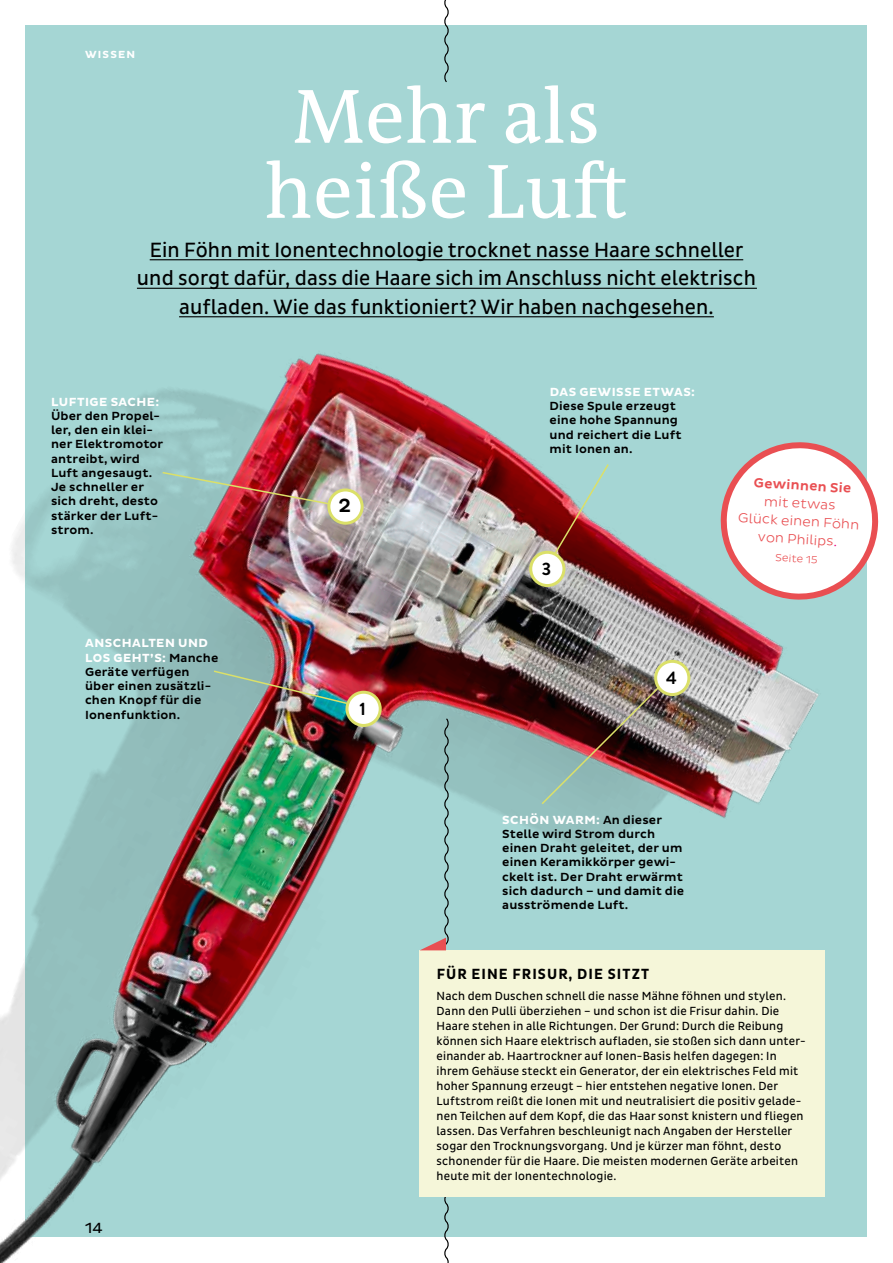
<style>
.page{position:relative;width:893px;height:1263px;background:#fff}
.page>*{position:absolute;margin:0;border:0;box-sizing:border-box;transform-origin:0 0}
.t1{font:78px/75px "The Antiqua B W5 Plain";letter-spacing:.005em;color:#fff;text-align:center}
.t2{font:21px/28.5px "Pluto Sans Cond";letter-spacing:.005em;color:#000;text-align:center}
.t3{font:500 19.5px "Pluto Sans";color:#000}
.t4{font:700 18px "Brandon Grotesque";color:#000}
.t5{font:700 15px "Pluto Sans Cond";letter-spacing:.07em;color:#000}
.t6{font:15px "Pluto Sans";color:#000}
.t7{font:300 13.5px/18px "Pluto Sans";color:#e94f52;text-align:center}
.t8{font:500 13.5px "Pluto Sans";color:#e94f52}
.t9{font:12px/15px "Pluto Sans Cond";letter-spacing:.015em;color:#000}
.t10{font:500 12px/14.2px "Pluto Sans";letter-spacing:.01em;color:#000}
.t11{font:700 12px "Pluto Sans";letter-spacing:.045em;color:#fff}
.t12{font:300 10.5px "Pluto Sans";color:#e94f52}
.t13{font:700 10.5px "Pluto Sans";letter-spacing:.115em;color:#fff}
.s1{font-weight:700;color:#fff}
.s2{color:#e4007d}
</style>
<div class="page">
<div style="left:26px;top:26px;width:841px;height:1211px;background:#a5d6d4"></div>
<img style="left:0;top:148px;width:818px;height:1115px">
<hr style="left:150px;top:259px;width:593px;height:1px;background:#000">
<hr style="left:137px;top:288px;width:620px;height:1px;background:#000">
<hr style="left:179px;top:316px;width:535px;height:1px;background:#000">
<img style="left:540px;top:675px;width:131px;height:131px">
<img style="left:161px;top:471px;width:180px;height:36px">
<img style="left:212px;top:669px;width:146px;height:38px">
<div style="left:329px;top:490px;width:33px;height:33px;background:#fff;border-radius:50%"></div>
<div style="left:327px;top:488px;width:37px;height:37px;border:3px solid #dbe068;border-radius:50%"></div>
<div style="left:656px;top:661px;width:33px;height:33px;background:#fff;border-radius:50%"></div>
<div style="left:654px;top:660px;width:36px;height:36px;border:3px solid #dbe068;border-radius:50%"></div>
<div style="left:347px;top:692px;width:33px;height:33px;background:#fff;border-radius:50%"></div>
<div style="left:345px;top:691px;width:37px;height:36px;border:3px solid #dbe068;border-radius:50%"></div>
<img style="left:546px;top:462px;width:64px;height:104px">
<div style="left:531px;top:552px;width:33px;height:33px;background:#fff;border-radius:50%"></div>
<div style="left:529px;top:551px;width:36px;height:36px;border:3px solid #dbe068;border-radius:50%"></div>
<svg style="left:715px;top:436px;width:164px;height:167px"></svg>
<svg style="left:443px;top:0;width:7px;height:82px"></svg>
<div style="left:420px;top:950px;width:405px;height:247px;background:#f5f6d9"></div>
<svg style="left:420px;top:717px;width:30px;height:546px"></svg>
<p class="t13" style="left:85px;top:49px;width:52px">WISSEN</p>
<h1 class="t1" style="left:265px;top:80px;width:365px">Mehr als heiße Luft</h1>
<h2 class="t2" style="left:137px;top:236px;width:620px">Ein Föhn mit Ionentechnologie trocknet nasse Haare schneller und sorgt dafür, dass die Haare sich im Anschluss nicht elektrisch aufladen. Wie das funktioniert? Wir haben nachgesehen.</h2>
<p class="t11" style="left:51px;top:395px;width:110px">LUFTIGE SACHE:</p>
<p class="t10" style="left:51px;top:409px;width:114px">Über den Propel&shy;ler, den ein klei&shy;ner Elektromotor antreibt, wird<br>Luft angesaugt.<br>Je schneller er sich dreht, desto stärker der Luft&shy;strom.</p>
<p class="t10" style="left:85px;top:637px;width:135px"><span class="s1">ANSCHALTEN UND<br>LOS GEHT’S:</span> Manche<br>Geräte verfügen über einen zusätzli&shy;chen Knopf für die<br>Ionenfunktion.</p>
<p class="t6" style="left:85px;top:1219px;width:19px">14</p>
<h3 class="t3" style="left:338px;top:495px;width:14px">2</h3>
<h3 class="t4" style="left:360px;top:696px;width:8px">1</h3>
<p class="t11" style="left:550px;top:385px;width:147px">DAS GEWISSE ETWAS:</p>
<p class="t10" style="left:550px;top:399px;width:133px">Diese Spule erzeugt eine hohe Spannung und reichert die Luft mit Ionen an.</p>
<h3 class="t4" style="left:542px;top:556px;width:11px">3</h3>
<h3 class="t4" style="left:666px;top:665px;width:12px">4</h3>
<p class="t8" style="left:754px;top:475px;width:99px;rotate:3deg">Gewinnen Sie</p>
<p class="t7" style="left:739px;top:491px;width:123px;rotate:3deg">mit etwas<br>Glück einen Föhn von Philips<span class="s2">.</span></p>
<p class="t12" style="left:775px;top:551px;width:44px;rotate:3deg">Seite 15</p>
<p class="t10" style="left:502px;top:813px;width:184px"><span class="s1">SCHÖN WARM:</span> An dieser<br>Stelle wird Strom durch einen Draht geleitet, der um einen Keramikkörper gewi&shy;ckelt ist. Der Draht erwärmt sich dadurch – und damit die ausströmende Luft.</p>
<p class="t5" style="left:437px;top:965px;width:214px">FÜR EINE FRISUR, DIE SITZT</p>
<p class="t9" style="left:437px;top:989px;width:371px">Nach dem Duschen schnell die nasse Mähne föhnen und stylen.<br>Dann den Pulli überziehen – und schon ist die Frisur dahin. Die Haare stehen in alle Richtungen. Der Grund: Durch die Reibung können sich Haare elektrisch aufladen, sie stoßen sich dann unter&shy;einander ab. Haartrockner auf Ionen-Basis helfen dagegen: In ihrem Gehäuse steckt ein Generator, der ein elektrisches Feld mit hoher Spannung erzeugt – hier entstehen negative Ionen. Der Luftstrom reißt die Ionen mit und neutralisiert die positiv gelade&shy;nen Teilchen auf dem Kopf, die das Haar sonst knistern und fliegen lassen. Das Verfahren beschleunigt nach Angaben der Hersteller sogar den Trocknungsvorgang. Und je kürzer man föhnt, desto schonender für die Haare. Die meisten modernen Geräte arbeiten heute mit der Ionentechnologie.</p>
</div>
